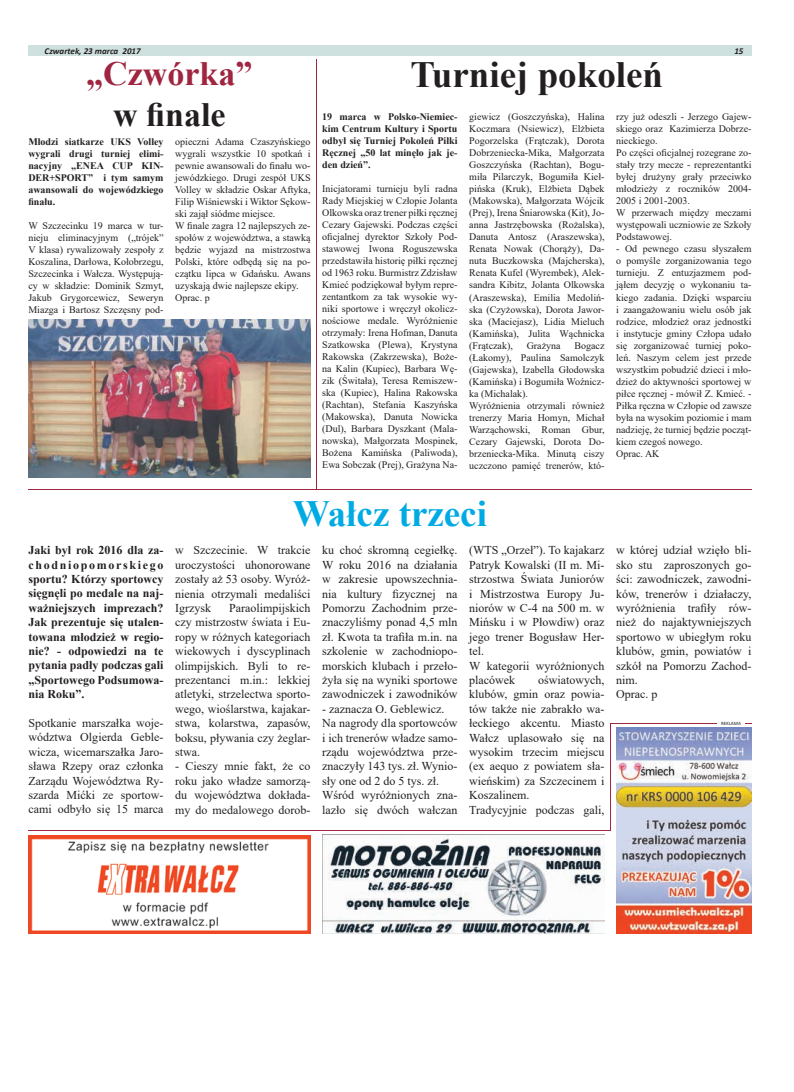
<style>
.page{position:relative;width:794px;height:1092px;background:#fff}
.page>*{position:absolute;margin:0;border:0;box-sizing:border-box;transform-origin:0 0}
.t1{font:700 37px "Times New Roman";color:#231f20}
.t2{font:700 37px "Times New Roman";color:#00aae3}
.t3{font:700 34px "Times New Roman";color:#a02540}
.t4{font:700 34px "Times New Roman";color:#231f20}
.t5{font:12px/14.4px "Times New Roman";color:#231f20;text-align:justify}
.t6{font:700 12px/14.4px "Times New Roman";color:#231f20;text-align:justify}
.t7{font:10px/12px "Times New Roman";color:#231f20}
.t8{font:700 10px/12px "Times New Roman";color:#231f20;text-align:justify}
.t9{font:italic 700 9px "Calibri";color:#231f20}
.t10{font:5px "Calibri";color:#231f20}
</style>
<div class="page">
<div style="left:28px;top:45px;width:723px;height:11px;background:#cfe1df"></div>
<img style="left:616px;top:727px;width:135px;height:206px">
<img style="left:322px;top:834px;width:282px;height:99px">
<hr style="left:610px;top:722px;width:141px;height:1px;background:#a02540">
<hr style="left:717px;top:721px;width:27px;height:4px;background:#fff">
<hr style="left:610px;top:723px;width:1px;height:107px;background:#a02540">
<hr style="left:28px;top:830px;width:582px;height:1px;background:#a02540">
<img style="left:28px;top:835px;width:282px;height:98px">
<hr style="left:28px;top:489px;width:723px;height:1px;background:#a02540">
<img style="left:28px;top:319px;width:282px;height:159px">
<hr style="left:316px;top:59px;width:1px;height:430px;background:#a02540">
<p class="t9" style="left:45px;top:44px;width:98px">Czwartek, 23 marca 2017</p>
<p class="t9" style="left:734px;top:44px;width:11px">15</p>
<h2 class="t3" style="left:86px;top:49px;width:168px">„Czwórka”</h2>
<h2 class="t4" style="left:113px;top:90px;width:114px">w finale</h2>
<p class="t8" style="left:28px;top:135px;width:137px">Młodzi siatkarze UKS Volley wygrali drugi turniej elimi&shy;nacyjny „ENEA CUP KIN-DER+SPORT” i tym samym awansowali do wojewódzkiego finału.</p>
<p class="t7" style="left:28px;top:219px;width:137px;text-align:justify">W Szczecinku 19 marca w tur&shy;nieju eliminacyjnym („trójek” V klasa) rywalizowały zespoły z Koszalina, Darłowa, Kołobrzegu, Szczecinka i Wałcza. Występują&shy;cy w składzie: Dominik Szmyt, Jakub Grygorcewicz, Seweryn Miazga i Bartosz Szczęsny pod-</p>
<p class="t7" style="left:175px;top:135px;width:137px">opieczni Adama Czaszyńskiego wygrali wszystkie 10 spotkań i pewnie awansowali do finału wo&shy;jewódzkiego. Drugi zespół UKS<br>Volley w składzie Oskar Aftyka,<br>Filip Wiśniewski i Wiktor Sękow&shy;ski zajął siódme miejsce.<br>W finale zagra 12 najlepszych ze&shy;społów z województwa, a stawką będzie wyjazd na mistrzostwa<br>Polski, które odbędą się na po&shy;czątku lipca w Gdańsku. Awans uzyskają dwie najlepsze ekipy.<br>Oprac. p</p>
<h1 class="t1" style="left:410px;top:48px;width:254px">Turniej pokoleń</h1>
<p class="t8" style="left:322px;top:111px;width:137px">19 marca w Polsko-Niemiec&shy;kim Centrum Kultury i Sportu odbył się Turniej Pokoleń Piłki Ręcznej „50 lat minęło jak je&shy;den dzień”.</p>
<p class="t7" style="left:322px;top:182px;width:137px;text-align:justify">Inicjatorami turnieju byli radna Rady Miejskiej w Człopie Jolanta Olkowska oraz trener piłki ręcznej Cezary Gajewski. Podczas części oficjalnej dyrektor Szkoły Pod&shy;stawowej Iwona Roguszewska przedstawiła historię piłki ręcznej od 1963 roku. Burmistrz Zdzisław Kmieć podziękował byłym repre&shy;zentantkom za tak wysokie wy&shy;niki sportowe i wręczył okolicz&shy;nościowe medale. Wyróżnienie otrzymały: Irena Hofman, Danuta Szatkowska (Plewa), Krystyna Rakowska (Zakrzewska), Boże&shy;na Kalin (Kupiec), Barbara Wę&shy;zik (Świtała), Teresa Remiszew&shy;ska (Kupiec), Halina Rakowska (Rachtan), Stefania Kaszyńska (Makowska), Danuta Nowicka (Dul), Barbara Dyszkant (Mala&shy;nowska), Małgorzata Mospinek, Bożena Kamińska (Paliwoda), Ewa Sobczak (Prej), Grażyna Na-</p>
<p class="t7" style="left:469px;top:111px;width:137px;text-align:justify">giewicz (Goszczyńska), Halina Koczmara (Nsiewicz), Elżbieta Pogorzelska (Frątczak), Dorota Dobrzeniecka-Mika, Małgorzata Goszczyńska (Rachtan), Bogu&shy;miła Pilarczyk, Bogumiła Kieł&shy;pińska (Kruk), Elżbieta Dąbek (Makowska), Małgorzata Wójcik (Prej), Irena Śniarowska (Kit), Jo&shy;anna Jastrzębowska (Rożalska), Danuta Antosz (Araszewska), Renata Nowak (Chorąży), Da&shy;nuta Buczkowska (Majcherska), Renata Kufel (Wyrembek), Alek&shy;sandra Kibitz, Jolanta Olkowska (Araszewska), Emilia Medoliń&shy;ska (Czyżowska), Dorota Jawor&shy;ska (Maciejasz), Lidia Mieluch (Kamińska), Julita Wąchnicka (Frątczak),</p>
<p class="t7" style="left:527px;top:339px;width:35px">Grażyna</p>
<p class="t7" style="left:469px;top:339px;width:137px;text-indent:105px">Bogacz (Łakomy), Paulina Samolczyk (Gajewska), Izabella Głodowska (Kamińska) i Bogumiła Woźnicz&shy;ka (Michalak).<br>Wyróżnienia otrzymali również trenerzy Maria Homyn, Michał<br>Warząchowski, Roman Gbur,<br>Cezary Gajewski, Dorota Do&shy;brzeniecka-Mika. Minutą ciszy uczczono pamięć trenerów, któ-</p>
<p class="t7" style="left:616px;top:111px;width:137px">rzy już odeszli - Jerzego Gajew&shy;skiego oraz Kazimierza Dobrze&shy;nieckiego.<br>Po części oficjalnej rozegrane zo&shy;stały trzy mecze - reprezentantki byłej drużyny grały przeciwko młodzieży z roczników 2004-<br>2005 i 2001-2003.<br>W przerwach między meczami występowali uczniowie ze Szkoły<br>Podstawowej.</p>
<p class="t7" style="left:616px;top:243px;width:137px">- Od pewnego czasu słyszałem o pomyśle zorganizowania tego turnieju. Z entuzjazmem pod&shy;jąłem decyzję o wykonaniu ta&shy;kiego zadania. Dzięki wsparciu i zaangażowaniu wielu osób jak rodzice, młodzież oraz jednostki i instytucje gminy Człopa udało się zorganizować turniej poko&shy;leń. Naszym celem jest przede wszystkim pobudzić dzieci i mło&shy;dzież do aktywności sportowej w piłce ręcznej - mówił Z. Kmieć. -<br>Piłka ręczna w Człopie od zawsze była na wysokim poziomie i mam nadzieję, że turniej będzie począt&shy;kiem czegoś nowego.<br>Oprac. AK</p>
<p class="t6" style="left:28px;top:542px;width:137px">Jaki był rok 2016 dla za&shy;chodniopomorskiego sportu? Którzy sportowcy sięgnęli po medale na naj&shy;ważniejszych imprezach?<br>Jak prezentuje się utalen&shy;towana młodzież w regio&shy;nie? - odpowiedzi na te pytania padły podczas gali „Sportowego Podsumowa&shy;nia Roku”.</p>
<p class="t5" style="left:28px;top:715px;width:137px">Spotkanie marszałka woje&shy;wództwa Olgierda Geble&shy;wicza, wicemarszałka Jaro&shy;sława Rzepy oraz członka Zarządu Województwa Ry&shy;szarda Mićki ze sportow&shy;cami odbyło się 15 marca</p>
<h1 class="t2" style="left:293px;top:487px;width:196px">Wałcz trzeci</h1>
<p class="t5" style="left:175px;top:542px;width:137px">w Szczecinie. W trakcie uroczystości uhonorowane zostały aż 53 osoby. Wyróż&shy;nienia otrzymali medaliści Igrzysk</p>
<p class="t5" style="left:175px;top:600px;width:137px;text-indent:54px">Paraolimpijskich czy mistrzostw świata i Eu&shy;ropy w różnych kategoriach wiekowych i dyscyplinach olimpijskich. Byli to re&shy;prezentanci m.in.: lekkiej atletyki, strzelectwa sporto&shy;wego, wioślarstwa, kajakar&shy;stwa, kolarstwa, zapasów, boksu, pływania czy żeglar&shy;stwa.</p>
<p class="t5" style="left:175px;top:758px;width:137px">- Cieszy mnie fakt, że co roku jako władze samorzą&shy;du województwa dokłada&shy;my do medalowego dorob-</p>
<p class="t5" style="left:322px;top:542px;width:137px">ku choć skromną cegiełkę.<br>W roku 2016 na działania w zakresie upowszechnia&shy;nia kultury fizycznej na Pomorzu Zachodnim prze&shy;znaczyliśmy ponad 4,5 mln zł. Kwota ta trafiła m.in. na szkolenie w zachodniopo&shy;morskich klubach i przeło&shy;żyła się na wyniki sportowe zawodniczek i zawodników</p>
<p class="t5" style="left:322px;top:701px;width:137px;text-align:left">- zaznacza O. Geblewicz.<br>Na nagrody dla sportowców i ich trenerów władze samo&shy;rządu województwa prze&shy;znaczyły 143 tys. zł. Wynio&shy;sły one od 2 do 5 tys. zł.<br>Wśród wyróżnionych zna&shy;lazło się dwóch wałczan</p>
<p class="t5" style="left:469px;top:542px;width:137px;text-align:left">(WTS „Orzeł”). To kajakarz<br>Patryk Kowalski (II m. Mi&shy;strzostwa Świata Juniorów i Mistrzostwa Europy Ju&shy;niorów w C-4 na 500 m. w<br>Mińsku i w Płowdiw) oraz jego trener Bogusław Her&shy;tel.<br>W kategorii wyróżnionych placówek</p>
<p class="t5" style="left:469px;top:672px;width:137px;text-align:left;text-indent:69px">oświatowych, klubów, gmin oraz powia&shy;tów także nie zabrakło wa&shy;łeckiego akcentu. Miasto<br>Wałcz uplasowało się na wysokim trzecim miejscu (ex aequo z powiatem sła&shy;wieńskim) za Szczecinem i<br>Koszalinem.<br>Tradycyjnie podczas gali,</p>
<p class="t5" style="left:616px;top:542px;width:137px;text-align:left">w której udział wzięło bli&shy;sko stu zaproszonych go&shy;ści: zawodniczek, zawodni&shy;ków, trenerów i działaczy, wyróżnienia trafiły rów&shy;nież do najaktywniejszych sportowo w ubiegłym roku klubów, gmin, powiatów i szkół na Pomorzu Zachod&shy;nim.<br>Oprac. p</p>
<p class="t10" style="left:721px;top:719px;width:21px">REKLAMA</p>
</div>
